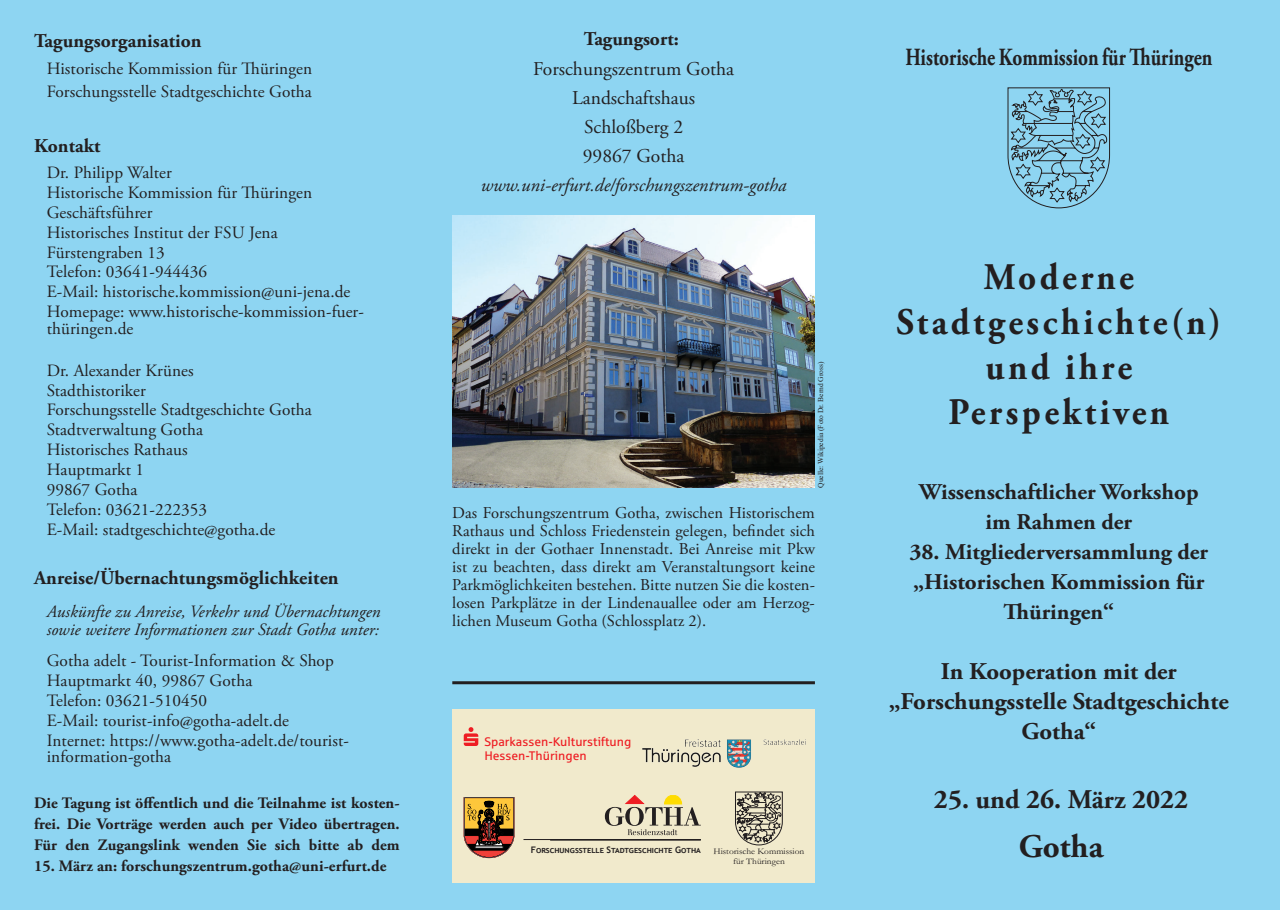
<style>
.page{position:relative;width:1280px;height:910px;background:#8ed5f2}
.page>*{position:absolute;margin:0;border:0;box-sizing:border-box;transform-origin:0 0}
.t1{font:700 37.5px/45px "Adobe Garamond Pro";letter-spacing:.1em;color:#231f20;text-align:center;scale:.94 1}
.t2{font:700 33px "Adobe Garamond Pro";color:#231f20}
.t3{font:700 27px "Adobe Garamond Pro";color:#231f20}
.t4{font:700 24.6px "Adobe Garamond Pro";color:#231f20;scale:.78 1}
.t5{font:700 24px/30px "Adobe Garamond Pro";color:#231f20;text-align:center}
.t6{font:700 22.5px/30px "Adobe Garamond Pro";color:#231f20;text-align:center}
.t7{font:700 19.5px "Adobe Garamond Pro";letter-spacing:.005em;color:#231f20}
.t8{font:19.5px/29.2px "Adobe Garamond Pro";color:#231f20;text-align:center}
.t9{font:italic 18.75px "Adobe Garamond Pro";color:#231f20}
.t10{font:17.25px/19.8px "Adobe Garamond Pro";letter-spacing:.005em;color:#231f20}
.t11{font:italic 17.25px/18px "Adobe Garamond Pro";letter-spacing:.005em;color:#231f20}
.t12{font:16.5px/18px "Adobe Garamond Pro";letter-spacing:.005em;color:#231f20;text-align:justify}
.t13{font:700 15.9px/21px "Adobe Garamond Pro";letter-spacing:.005em;color:#231f20;text-align:justify}
.t14{font:12.45px/14px "Sparkasse Rg";color:#ee1d23}
.t15{font:700 9px "Trebuchet MS";color:#231f20}
.t16{font:8.85px/9.9px "Garamond";color:#231f20;text-align:center;scale:1.07 1}
.t17{font:7.5px "Times New Roman";color:#231f20}
</style>
<div class="page">
<div style="left:452px;top:709px;width:363px;height:173px;background:#f1eacc"></div>
<svg style="left:1007px;top:87px;width:103px;height:122px"></svg>
<hr style="left:1040px;top:135px;width:33px;height:1px;background:#231f20">
<img style="left:452px;top:216px;width:363px;height:272px">
<hr style="left:452px;top:681px;width:363px;height:3px;background:#231f20">
<hr style="left:550px;top:839px;width:151px;height:2px;background:#231f20">
<hr style="left:523px;top:839px;width:178px;height:1px;background:#231f20">
<svg style="left:464px;top:797px;width:50px;height:61px;background:#916434"></svg>
<svg style="left:605px;top:795px;width:96px;height:40px"></svg>
<svg style="left:735px;top:792px;width:48px;height:53px"></svg>
<img style="left:642px;top:739px;width:164px;height:29px">
<svg style="left:464px;top:727px;width:14px;height:19px"></svg>
<p class="t7" style="left:34px;top:30px;width:169px">Tagungsorganisation</p>
<p class="t10" style="left:47px;top:58px;width:267px;line-height:23px">Historische Kommission für Thüringen<br>Forschungsstelle Stadtgeschichte Gotha</p>
<p class="t7" style="left:34px;top:134px;width:68px">Kontakt</p>
<p class="t10" style="left:47px;top:163px;width:319px">Dr. Philipp Walter<br>Historische Kommission für Thüringen<br>Geschäftsführer<br>Historisches Institut der FSU Jena<br>Fürstengraben 13<br>Telefon: 03641-944436<br>E-Mail: historische.kommission@uni-jena.de<br>Homepage: www.historische-kommission-fuer-</p>
<p class="t10" style="left:47px;top:319px;width:88px">thüringen.de</p>
<p class="t10" style="left:47px;top:361px;width:267px">Dr. Alexander Krünes<br>Stadthistoriker<br>Forschungsstelle Stadtgeschichte Gotha<br>Stadtverwaltung Gotha<br>Historisches Rathaus<br>Hauptmarkt 1<br>99867 Gotha<br>Telefon: 03621-222353<br>E-Mail: stadtgeschichte@gotha.de</p>
<p class="t7" style="left:34px;top:566px;width:306px">Anreise/Übernachtungsmöglichkeiten</p>
<p class="t11" style="left:47px;top:603px;width:335px">Auskünfte zu Anreise, Verkehr und Übernachtungen sowie weitere Informationen zur Stadt Gotha unter:</p>
<p class="t10" style="left:47px;top:652px;width:304px">Gotha adelt - Tourist-Information &amp; Shop Hauptmarkt 40, 99867 Gotha<br>Telefon: 03621-510450<br>E-Mail: tourist-info@gotha-adelt.de Internet: https://www.gotha-adelt.de/tourist-</p>
<p class="t10" style="left:47px;top:748px;width:126px">information-gotha</p>
<p class="t13" style="left:34px;top:793px;width:367px">Die Tagung ist öffentlich und die Teilnahme ist kosten&shy;frei. Die Vorträge werden auch per Video übertragen.<br>Für den Zugangslink wenden Sie sich bitte ab dem</p>
<p class="t13" style="left:34px;top:856px;width:354px">15. März an: forschungszentrum.gotha@uni-erfurt.de</p>
<p class="t7" style="left:584px;top:28px;width:96px">Tagungsort:</p>
<p class="t8" style="left:533px;top:55px;width:202px">Forschungszentrum Gotha<br>Landschaftshaus<br>Schloßberg 2<br>99867 Gotha</p>
<p class="t9" style="left:481px;top:173px;width:307px">www.uni-erfurt.de/forschungszentrum-gotha</p>
<p class="t17" style="left:815px;top:488px;width:128px;rotate:-90deg">Quelle: Wikipedia (Foto Dr. Bernd Gross)</p>
<p class="t12" style="left:452px;top:504px;width:364px">Das Forschungszentrum Gotha, zwischen Historischem Rathaus und Schloss Friedenstein gelegen, befindet sich direkt in der Gothaer Innenstadt. Bei Anreise mit Pkw ist zu beachten, dass direkt am Veranstaltungsort keine Parkmöglichkeiten bestehen. Bitte nutzen Sie die kosten&shy;losen Parkplätze in der Lindenauallee oder am Herzog&shy;lichen Museum Gotha (Schlossplatz 2).</p>
<p class="t14" style="left:484px;top:735px;width:148px">Sparkassen-Kulturstiftung<br>Hessen-Thüringen</p>
<p class="t15" style="left:531px;top:844px;width:171px">Forschungsstelle Stadtgeschichte Gotha</p>
<p class="t16" style="left:713px;top:846px;width:86px">Historische Kommission für Thüringen</p>
<h3 class="t4" style="left:905px;top:43px;width:395px">Historische Kommission für Thüringen</h3>
<h1 class="t1" style="left:896px;top:256px;width:347px">Moderne<br>Stadtgeschichte(n) und ihre<br>Perspektiven</h1>
<h3 class="t6" style="left:919px;top:477px;width:281px">Wissenschaftlicher Workshop im Rahmen der</h3>
<h3 class="t6" style="left:909px;top:537px;width:300px">38. Mitgliederversammlung der „Historischen Kommission für<br>Thüringen“</h3>
<h3 class="t5" style="left:889px;top:657px;width:341px">In Kooperation mit der „Forschungsstelle Stadtgeschichte<br>Gotha“</h3>
<h3 class="t3" style="left:934px;top:783px;width:256px">25. und 26. März 2022</h3>
<h2 class="t2" style="left:1019px;top:827px;width:86px">Gotha</h2>
</div>
